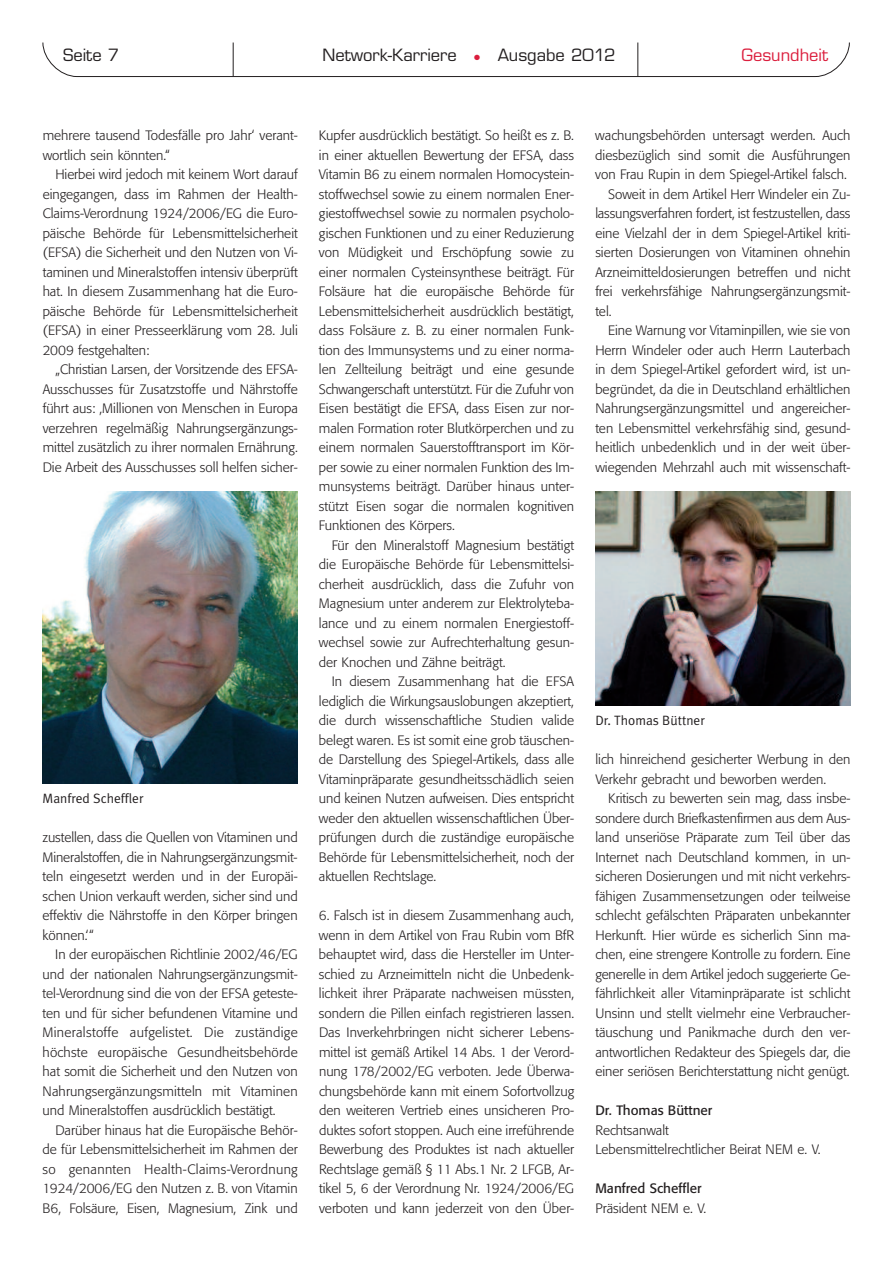
<style>
.page{position:relative;width:893px;height:1263px;background:#fff}
.page>*{position:absolute;margin:0;border:0;box-sizing:border-box;transform-origin:0 0}
.t1{font:16.5px "Eurostile";color:#231f20}
.t2{font:16.5px "Eurostile";color:#db1e3d}
.t3{font:300 13.5px/19.5px "Formata";color:#231f20;text-align:justify}
.t4{font:13.5px "Formata";color:#231f20}
.t5{font:13.5px "Meta Plus Normal";color:#231f20}
.s1{color:#db1e3d}
</style>
<div class="page">
<svg style="left:42px;top:42px;width:808px;height:35px"></svg>
<img style="left:595px;top:491px;width:255px;height:215px">
<img style="left:43px;top:491px;width:255px;height:293px">
<p class="t1" style="left:63px;top:49px;width:58px">Seite 7</p>
<p class="t1" style="left:322px;top:49px;width:295px">Network-Karriere <span class="s1">●</span> Ausgabe 2012</p>
<p class="t2" style="left:742px;top:49px;width:88px">Gesundheit</p>
<p class="t3" style="left:43px;top:127px;width:257px">mehrere tausend Todesfälle pro Jahr‘ verant&shy;wortlich sein könnten.“</p>
<p class="t3" style="left:43px;top:166px;width:257px;text-indent:13px">Hierbei wird jedoch mit keinem Wort darauf eingegangen, dass im Rahmen der Health-Claims-Verordnung 1924/2006/EG die Euro&shy;päische Behörde für Lebensmittelsicherheit (EFSA) die Sicherheit und den Nutzen von Vi&shy;taminen und Mineralstoffen intensiv überprüft hat. In diesem Zusammenhang hat die Euro&shy;päische Behörde für Lebensmittelsicherheit (EFSA) in einer Presseerklärung vom 28. Juli 2009 festgehalten:</p>
<p class="t3" style="left:43px;top:361px;width:257px;text-indent:13px">„Christian Larsen, der Vorsitzende des EFSA-Ausschusses für Zusatzstoffe und Nährstoffe führt aus: ,Millionen von Menschen in Europa verzehren regelmäßig Nahrungsergänzungs&shy;mittel zusätzlich zu ihrer normalen Ernährung.<br>Die Arbeit des Ausschusses soll helfen sicher-</p>
<p class="t5" style="left:43px;top:790px;width:102px">Manfred Scheffler</p>
<p class="t3" style="left:43px;top:829px;width:257px">zustellen, dass die Quellen von Vitaminen und Mineralstoffen, die in Nahrungsergänzungsmit&shy;teln eingesetzt werden und in der Europäi&shy;schen Union verkauft werden, sicher sind und effektiv die Nährstoffe in den Körper bringen können.‘“</p>
<p class="t3" style="left:43px;top:946px;width:257px;text-indent:13px">In der europäischen Richtlinie 2002/46/EG und der nationalen Nahrungsergänzungsmit&shy;tel-Verordnung sind die von der EFSA geteste&shy;ten und für sicher befundenen Vitamine und Mineralstoffe aufgelistet. Die zuständige höchste europäische Gesundheitsbehörde hat somit die Sicherheit und den Nutzen von Nahrungsergänzungsmitteln mit Vitaminen und Mineralstoffen ausdrücklich bestätigt.</p>
<p class="t3" style="left:43px;top:1121px;width:257px;text-indent:13px">Darüber hinaus hat die Europäische Behör&shy;de für Lebensmittelsicherheit im Rahmen der so genannten Health-Claims-Verordnung 1924/2006/EG den Nutzen z. B. von Vitamin B6, Folsäure, Eisen, Magnesium, Zink und</p>
<p class="t3" style="left:319px;top:127px;width:257px">Kupfer ausdrücklich bestätigt. So heißt es z. B. in einer aktuellen Bewertung der EFSA, dass Vitamin B6 zu einem normalen Homocystein&shy;stoffwechsel sowie zu einem normalen Ener&shy;giestoffwechsel sowie zu normalen psycholo&shy;gischen Funktionen und zu einer Reduzierung von Müdigkeit und Erschöpfung sowie zu einer normalen Cysteinsynthese beiträgt. Für Folsäure hat die europäische Behörde für Lebensmittelsicherheit ausdrücklich bestätigt, dass Folsäure z. B. zu einer normalen Funk&shy;tion des Immunsystems und zu einer norma&shy;len Zellteilung beiträgt und eine gesunde Schwangerschaft unterstützt. Für die Zufuhr von Eisen bestätigt die EFSA, dass Eisen zur nor&shy;malen Formation roter Blutkörperchen und zu einem normalen Sauerstofftransport im Kör&shy;per sowie zu einer normalen Funktion des Im&shy;munsystems beiträgt. Darüber hinaus unter&shy;stützt Eisen sogar die normalen kognitiven Funktionen des Körpers.</p>
<p class="t3" style="left:319px;top:536px;width:257px;text-indent:13px">Für den Mineralstoff Magnesium bestätigt die Europäische Behörde für Lebensmittelsi&shy;cherheit ausdrücklich, dass die Zufuhr von Magnesium unter anderem zur Elektrolyteba&shy;lance und zu einem normalen Energiestoff&shy;wechsel sowie zur Aufrechterhaltung gesun&shy;der Knochen und Zähne beiträgt.</p>
<p class="t3" style="left:319px;top:673px;width:257px;text-indent:13px">In diesem Zusammenhang hat die EFSA lediglich die Wirkungsauslobungen akzeptiert, die durch wissenschaftliche Studien valide belegt waren. Es ist somit eine grob täuschen&shy;de Darstellung des Spiegel-Artikels, dass alle Vitaminpräparate gesundheitsschädlich seien und keinen Nutzen aufweisen. Dies entspricht weder den aktuellen wissenschaftlichen Über&shy;prüfungen durch die zuständige europäische Behörde für Lebensmittelsicherheit, noch der aktuellen Rechtslage.</p>
<p class="t3" style="left:319px;top:907px;width:257px">6. Falsch ist in diesem Zusammenhang auch, wenn in dem Artikel von Frau Rubin vom BfR behauptet wird, dass die Hersteller im Unter&shy;schied zu Arzneimitteln nicht die Unbedenk&shy;lichkeit ihrer Präparate nachweisen müssten, sondern die Pillen einfach registrieren lassen.<br>Das Inverkehrbringen nicht sicherer Lebens&shy;mittel ist gemäß Artikel 14 Abs. 1 der Verord&shy;nung 178/2002/EG verboten. Jede Überwa&shy;chungsbehörde kann mit einem Sofortvollzug den weiteren Vertrieb eines unsicheren Pro&shy;duktes sofort stoppen. Auch eine irreführende Bewerbung des Produktes ist nach aktueller Rechtslage gemäß § 11 Abs.1 Nr. 2 LFGB, Ar&shy;tikel 5, 6 der Verordnung Nr. 1924/2006/EG verboten und kann jederzeit von den Über-</p>
<p class="t3" style="left:595px;top:127px;width:257px">wachungsbehörden untersagt werden. Auch</p>
<p class="t3" style="left:595px;top:146px;width:257px">diesbezüglich sind somit die Ausführungen</p>
<p class="t3" style="left:595px;top:166px;width:253px">von Frau Rupin in dem Spiegel-Artikel falsch.</p>
<p class="t3" style="left:608px;top:185px;width:244px">Soweit in dem Artikel Herr Windeler ein Zu-</p>
<p class="t3" style="left:595px;top:205px;width:257px">lassungsverfahren fordert, ist festzustellen, dass</p>
<p class="t3" style="left:595px;top:224px;width:257px">eine Vielzahl der in dem Spiegel-Artikel kriti-</p>
<p class="t3" style="left:595px;top:244px;width:257px">sierten Dosierungen von Vitaminen ohnehin</p>
<p class="t3" style="left:595px;top:263px;width:257px">Arzneimitteldosierungen betreffen und nicht</p>
<p class="t3" style="left:595px;top:283px;width:257px">frei verkehrsfähige Nahrungsergänzungsmit-</p>
<p class="t3" style="left:595px;top:302px;width:18px">tel.</p>
<p class="t3" style="left:608px;top:322px;width:244px">Eine Warnung vor Vitaminpillen, wie sie von</p>
<p class="t3" style="left:595px;top:341px;width:257px">Herrn Windeler oder auch Herrn Lauterbach</p>
<p class="t3" style="left:595px;top:361px;width:257px">in dem Spiegel-Artikel gefordert wird, ist un-</p>
<p class="t3" style="left:595px;top:380px;width:257px">begründet, da die in Deutschland erhältlichen</p>
<p class="t3" style="left:595px;top:400px;width:257px">Nahrungsergänzungsmittel und angereicher-</p>
<p class="t3" style="left:595px;top:419px;width:257px">ten Lebensmittel verkehrsfähig sind, gesund-</p>
<p class="t3" style="left:595px;top:439px;width:257px">heitlich unbedenklich und in der weit über-</p>
<p class="t3" style="left:595px;top:458px;width:257px">wiegenden Mehrzahl auch mit wissenschaft-</p>
<p class="t5" style="left:595px;top:712px;width:111px">Dr. Thomas Büttner</p>
<p class="t3" style="left:595px;top:751px;width:257px">lich hinreichend gesicherter Werbung in den<br>Verkehr gebracht und beworben werden.</p>
<p class="t3" style="left:595px;top:790px;width:257px;text-indent:13px">Kritisch zu bewerten sein mag, dass insbe&shy;sondere durch Briefkastenfirmen aus dem Aus&shy;land unseriöse Präparate zum Teil über das Internet nach Deutschland kommen, in un&shy;sicheren Dosierungen und mit nicht verkehrs&shy;fähigen Zusammensetzungen oder teilweise schlecht gefälschten Präparaten unbekannter Herkunft. Hier würde es sicherlich Sinn ma&shy;chen, eine strengere Kontrolle zu fordern. Eine generelle in dem Artikel jedoch suggerierte Ge&shy;fährlichkeit aller Vitaminpräparate ist schlicht Unsinn und stellt vielmehr eine Verbraucher&shy;täuschung und Panikmache durch den ver&shy;antwortlichen Redakteur des Spiegels dar, die einer seriösen Berichterstattung nicht genügt.</p>
<p class="t4" style="left:595px;top:1105px;width:118px">Dr. Thomas Büttner</p>
<p class="t3" style="left:595px;top:1121px;width:227px">Rechtsanwalt<br>Lebensmittelrechtlicher Beirat NEM e. V.</p>
<p class="t4" style="left:595px;top:1183px;width:108px">Manfred Scheffler</p>
<p class="t3" style="left:595px;top:1199px;width:112px">Präsident NEM e. V.</p>
</div>
